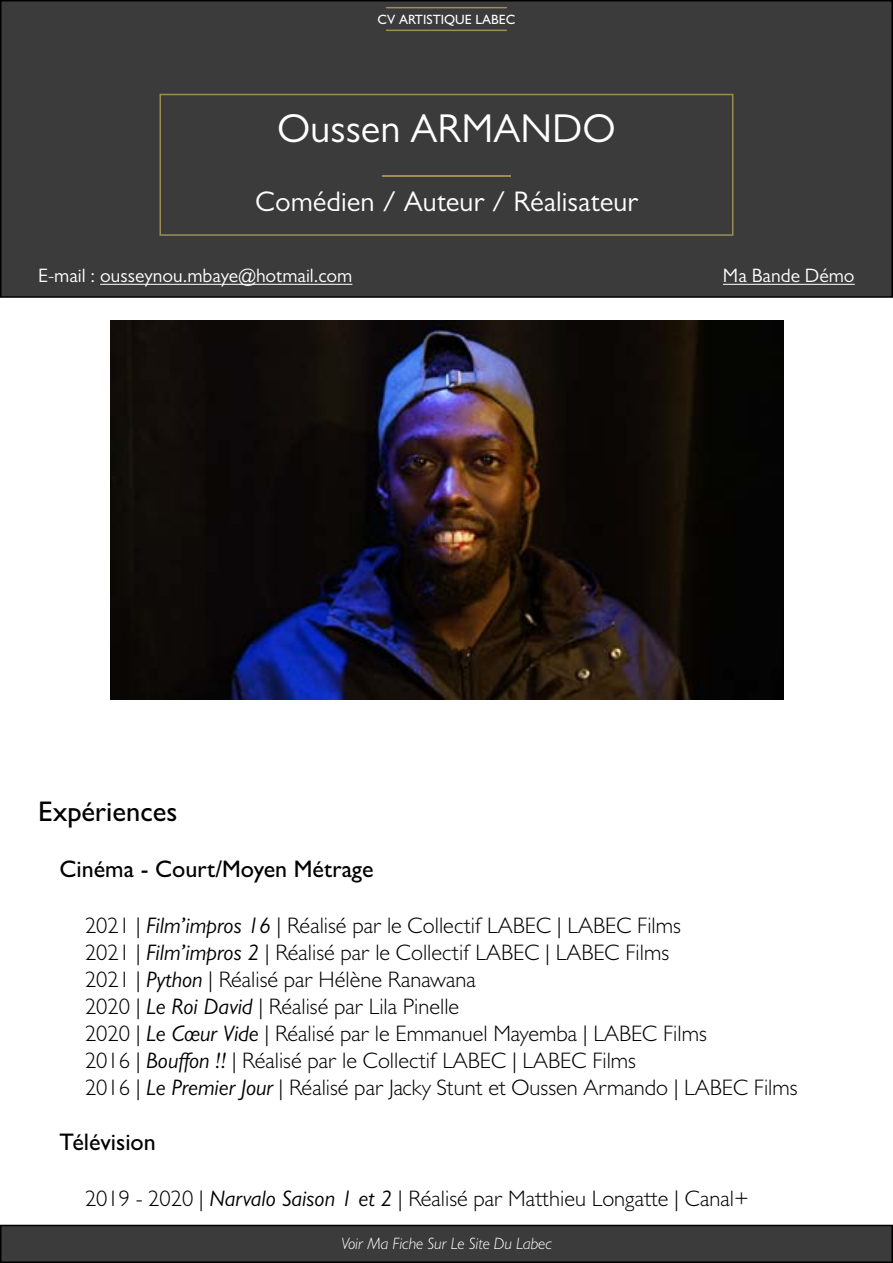
<style>
.page{position:relative;width:893px;height:1263px;background:#fff}
.page>*{position:absolute;margin:0;border:0;box-sizing:border-box;transform-origin:0 0}
.t1{font:40.5px "Gill Sans";color:#fff}
.t2{font:28.5px "Gill Sans";color:#fff}
.t3{font:500 28.5px "Gill Sans";color:#000}
.t4{font:500 24px "Gill Sans";color:#000}
.t5{font:300 22.5px/27px "Gill Sans";color:#000}
.t6{font:19.5px "Gill Sans";color:#fff}
.t7{font:italic 300 16.5px "Gill Sans";color:#fff}
.t8{font:500 13.5px "Gill Sans";color:#fefefe}
.s1{font-weight:400;font-style:italic}
</style>
<div class="page">
<div style="left:1px;top:1px;width:891px;height:296px;background:#3b3b3b"></div>
<div style="left:0;top:0;width:893px;height:298px;border:2px solid #000"></div>
<hr style="left:382px;top:175px;width:129px;height:1px;background:#9b8e54">
<div style="left:159px;top:94px;width:574px;height:142px;border:2px solid #9b8e54"></div>
<div style="left:1px;top:1225px;width:891px;height:37px;background:#3b3b3b"></div>
<div style="left:0;top:1225px;width:893px;height:38px;border:2px solid #000"></div>
<hr style="left:387px;top:7px;width:119px;height:1px;background:#9c8f55">
<hr style="left:387px;top:30px;width:119px;height:1px;background:#9c8f55">
<img style="left:110px;top:321px;width:674px;height:378px">
<hr style="left:723px;top:284px;width:132px;height:1px;background:#fff">
<hr style="left:100px;top:284px;width:252px;height:1px;background:#fff">
<p class="t8" style="left:378px;top:11px;width:139px">CV ARTISTIQUE LABEC</p>
<h1 class="t1" style="left:277px;top:105px;width:340px">Oussen ARMANDO</h1>
<p class="t2" style="left:255px;top:185px;width:384px">Comédien / Auteur / Réalisateur</p>
<p class="t6" style="left:38px;top:265px;width:316px">E-mail : ousseynou.mbaye@hotmail.com</p>
<p class="t6" style="left:723px;top:265px;width:133px">Ma Bande Démo</p>
<p class="t3" style="left:38px;top:794px;width:141px">Expériences</p>
<p class="t4" style="left:60px;top:854px;width:316px">Cinéma - Court/Moyen Métrage</p>
<p class="t5" style="left:85px;top:911px;width:714px">2021 | <span class="s1">Film’impros 16</span> | Réalisé par le Collectif LABEC | LABEC Films<br>2021 | <span class="s1">Film’impros 2</span> | Réalisé par le Collectif LABEC | LABEC Films<br>2021 | <span class="s1">Python</span> | Réalisé par Hélène Ranawana<br>2020 | <span class="s1">Le Roi David</span> | Réalisé par Lila Pinelle<br>2020 | <span class="s1">Le Cœur Vide</span> | Réalisé par le Emmanuel Mayemba | LABEC Films<br>2016 | <span class="s1">Bouffon !!</span> | Réalisé par le Collectif LABEC | LABEC Films<br>2016 | <span class="s1">Le Premier Jour</span> | Réalisé par Jacky Stunt et Oussen Armando | LABEC Films</p>
<p class="t4" style="left:60px;top:1128px;width:98px">Télévision</p>
<p class="t5" style="left:85px;top:1185px;width:665px">2019 - 2020 | <span class="s1">Narvalo Saison 1 et 2</span> | Réalisé par Matthieu Longatte | Canal+</p>
<p class="t7" style="left:341px;top:1234px;width:212px">Voir Ma Fiche Sur Le Site Du Labec</p>
</div>
